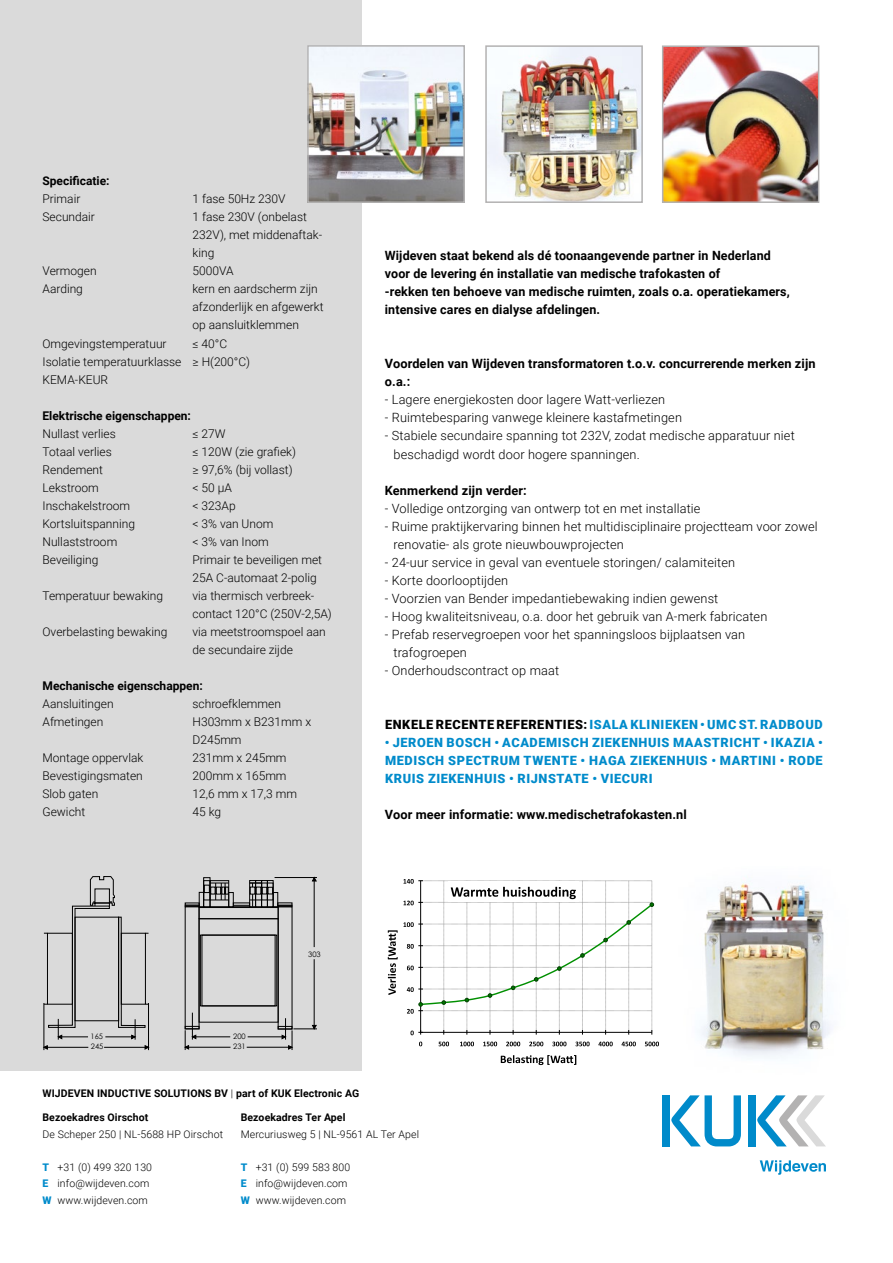
<style>
.page{position:relative;width:893px;height:1263px;background:#fff}
.page>*{position:absolute;margin:0;border:0;box-sizing:border-box;transform-origin:0 0}
.t1{font:300 12.75px/18px "Roboto";letter-spacing:.01em;color:#000}
.t2{font:700 12.75px/18px "Roboto";letter-spacing:.01em;color:#000}
.t3{font:900 12.75px/18px "Roboto";letter-spacing:.045em;color:#008bcb;text-align:justify}
.t4{font:300 12px/18px "Roboto";color:#000}
.t5{font:700 12px "Roboto";color:#000}
.t6{font:300 10.5px/16.5px "Roboto";letter-spacing:.01em;color:#000}
.t7{font:700 10.5px "Roboto";letter-spacing:.01em;color:#000}
.t8{font:7.5px "Century Gothic";color:#000}
.s1{color:#000}
.s2{font-weight:300}
.s3{font-weight:900;color:#008bcb}
</style>
<div class="page">
<div style="left:663px;top:1095px;width:7px;height:51px;background:#008aca"></div>
<div style="left:748px;top:1095px;width:8px;height:51px;background:#008aca"></div>
<svg style="left:757px;top:1095px;width:68px;height:51px"></svg>
<svg style="left:671px;top:1095px;width:70px;height:51px"></svg>
<svg style="left:760px;top:1160px;width:66px;height:15px"></svg>
<div style="left:0;top:0;width:361px;height:1070px;background:#dadada"></div>
<hr style="left:148px;top:1003px;width:1px;height:47px;background:#000">
<hr style="left:44px;top:1003px;width:1px;height:47px;background:#000">
<svg style="left:185px;top:903px;width:14px;height:3px"></svg>
<div style="left:199px;top:892px;width:5px;height:15px;border:1px solid #000"></div>
<div style="left:203px;top:877px;width:7px;height:30px;border:1px solid #000"></div>
<div style="left:203px;top:880px;width:7px;height:20px;border:1px solid #000"></div>
<div style="left:204px;top:885px;width:6px;height:8px;border:1px solid #000"></div>
<div style="left:210px;top:880px;width:19px;height:27px;border:1px solid #000"></div>
<div style="left:267px;top:880px;width:6px;height:27px;border:1px solid #000"></div>
<div style="left:261px;top:880px;width:7px;height:27px;border:1px solid #000"></div>
<div style="left:255px;top:880px;width:7px;height:27px;border:1px solid #000"></div>
<div style="left:249px;top:880px;width:7px;height:27px;border:1px solid #000"></div>
<div style="left:185px;top:1026px;width:14px;height:3px;border:1px solid #000"></div>
<div style="left:199px;top:918px;width:79px;height:104px;border:1px solid #000"></div>
<div style="left:200px;top:935px;width:77px;height:71px;border:1px solid #000"></div>
<div style="left:202px;top:935px;width:73px;height:71px;border:1px solid #000"></div>
<div style="left:199px;top:907px;width:79px;height:12px;border:1px solid #000"></div>
<div style="left:278px;top:906px;width:14px;height:123px;border:1px solid #000"></div>
<div style="left:278px;top:1026px;width:14px;height:3px;border:1px solid #000"></div>
<hr style="left:247px;top:1047px;width:45px;height:1px;background:#000">
<hr style="left:185px;top:1047px;width:45px;height:1px;background:#000">
<hr style="left:248px;top:1036px;width:38px;height:1px;background:#000">
<hr style="left:192px;top:1036px;width:38px;height:1px;background:#000">
<hr style="left:275px;top:877px;width:42px;height:1px;background:#000">
<hr style="left:314px;top:959px;width:1px;height:70px;background:#000">
<hr style="left:314px;top:877px;width:1px;height:70px;background:#000">
<svg style="left:43px;top:876px;width:106px;height:173px"></svg>
<svg style="left:184px;top:1013px;width:12px;height:37px"></svg>
<svg style="left:282px;top:1018px;width:35px;height:32px"></svg>
<svg style="left:210px;top:883px;width:82px;height:24px"></svg>
<img style="left:701px;top:882px;width:129px;height:176px">
<svg style="left:419px;top:1041px;width:240px;height:5px"></svg>
<svg style="left:501px;top:1055px;width:75px;height:10px"></svg>
<svg style="left:388px;top:879px;width:266px;height:156px"></svg>
<img style="left:488px;top:48px;width:152px;height:152px">
<div style="left:485px;top:45px;width:158px;height:158px;border:2px solid #b3b2b2"></div>
<img style="left:665px;top:48px;width:151px;height:152px">
<div style="left:662px;top:45px;width:157px;height:158px;border:2px solid #b3b2b2"></div>
<img style="left:310px;top:48px;width:152px;height:152px">
<div style="left:307px;top:45px;width:158px;height:158px;border:2px solid #b3b2b2"></div>
<p class="t5" style="left:43px;top:173px;width:69px">Specificatie:</p>
<p class="t4" style="left:43px;top:190px;width:39px">Primair</p>
<p class="t4" style="left:193px;top:190px;width:95px">1 fase 50Hz 230V</p>
<p class="t4" style="left:43px;top:208px;width:54px">Secundair</p>
<p class="t4" style="left:193px;top:208px;width:131px">1 fase 230V (onbelast<br>232V), met middenaftak&shy;king</p>
<p class="t4" style="left:43px;top:262px;width:56px">Vermogen</p>
<p class="t4" style="left:193px;top:262px;width:43px">5000VA</p>
<p class="t4" style="left:43px;top:280px;width:42px">Aarding</p>
<p class="t4" style="left:193px;top:280px;width:133px">kern en aardscherm zijn afzonderlijk en afgewerkt op aansluitklemmen</p>
<p class="t4" style="left:43px;top:334px;width:126px">Omgevingstemperatuur</p>
<p class="t4" style="left:43px;top:334px;width:209px;text-indent:150px">≤ 40°C<br>Isolatie temperatuurklasse ≥ H(200°C)<br>KEMA-KEUR</p>
<p class="t5" style="left:43px;top:407px;width:150px">Elektrische eigenschappen:</p>
<p class="t4" style="left:43px;top:424px;width:75px">Nullast verlies</p>
<p class="t4" style="left:193px;top:424px;width:35px">≤ 27W</p>
<p class="t4" style="left:43px;top:442px;width:71px">Totaal verlies</p>
<p class="t4" style="left:193px;top:442px;width:105px">≤ 120W (zie grafiek)</p>
<p class="t4" style="left:43px;top:460px;width:62px">Rendement</p>
<p class="t4" style="left:193px;top:460px;width:102px">≥ 97,6% (bij vollast)</p>
<p class="t4" style="left:43px;top:478px;width:58px">Lekstroom</p>
<p class="t4" style="left:193px;top:478px;width:41px">&lt; 50 µA</p>
<p class="t4" style="left:43px;top:496px;width:89px">Inschakelstroom</p>
<p class="t4" style="left:193px;top:496px;width:45px">&lt; 323Ap</p>
<p class="t4" style="left:43px;top:514px;width:94px">Kortsluitspanning</p>
<p class="t4" style="left:193px;top:514px;width:82px">&lt; 3% van Unom</p>
<p class="t4" style="left:43px;top:532px;width:76px">Nullaststroom</p>
<p class="t4" style="left:193px;top:532px;width:78px">&lt; 3% van Inom</p>
<p class="t4" style="left:43px;top:550px;width:58px">Beveiliging</p>
<p class="t4" style="left:193px;top:550px;width:131px">Primair te beveiligen met<br>25A C-automaat 2-polig</p>
<p class="t4" style="left:43px;top:586px;width:122px">Temperatuur bewaking</p>
<p class="t4" style="left:193px;top:586px;width:141px">via thermisch verbreek&shy;contact 120°C (250V-2,5A)</p>
<p class="t4" style="left:43px;top:622px;width:126px">Overbelasting bewaking</p>
<p class="t4" style="left:193px;top:622px;width:135px">via meetstroomspoel aan de secundaire zijde</p>
<p class="t5" style="left:43px;top:677px;width:162px">Mechanische eigenschappen:</p>
<p class="t4" style="left:43px;top:694px;width:73px">Aansluitingen</p>
<p class="t4" style="left:193px;top:694px;width:90px">schroefklemmen</p>
<p class="t4" style="left:43px;top:712px;width:62px">Afmetingen</p>
<p class="t4" style="left:193px;top:712px;width:120px">H303mm x B231mm x<br>D245mm</p>
<p class="t4" style="left:43px;top:748px;width:102px">Montage oppervlak</p>
<p class="t4" style="left:193px;top:748px;width:96px">231mm x 245mm</p>
<p class="t4" style="left:43px;top:766px;width:102px">Bevestigingsmaten</p>
<p class="t4" style="left:193px;top:766px;width:96px">200mm x 165mm</p>
<p class="t4" style="left:43px;top:784px;width:57px">Slob gaten</p>
<p class="t4" style="left:193px;top:784px;width:106px">12,6 mm x 17,3 mm</p>
<p class="t4" style="left:43px;top:802px;width:44px">Gewicht</p>
<p class="t4" style="left:193px;top:802px;width:30px">45 kg</p>
<p class="t8" style="left:91px;top:1032px;width:14px">165</p>
<p class="t8" style="left:233px;top:1031px;width:14px">200</p>
<p class="t8" style="left:91px;top:1042px;width:14px">245</p>
<p class="t8" style="left:233px;top:1042px;width:14px">231</p>
<p class="t8" style="left:308px;top:950px;width:14px">303</p>
<p class="t2" style="left:385px;top:246px;width:406px">Wijdeven staat bekend als dé toonaangevende partner in Nederland voor de levering én installatie van medische trafokasten of<br>-rekken ten behoeve van medische ruimten, zoals o.a. operatiekamers, intensive cares en dialyse afdelingen.</p>
<p class="t2" style="left:385px;top:354px;width:432px">Voordelen van Wijdeven transformatoren t.o.v. concurrerende merken zijn o.a.:</p>
<p class="t1" style="left:385px;top:390px;width:282px">- Lagere energiekosten door lagere Watt-verliezen</p>
<p class="t1" style="left:385px;top:408px;width:299px">- Ruimtebesparing vanwege kleinere kastafmetingen</p>
<p class="t1" style="left:394px;top:426px;width:403px;text-indent:-9px">- Stabiele secundaire spanning tot 232V, zodat medische apparatuur niet beschadigd wordt door hogere spanningen.</p>
<p class="t2" style="left:385px;top:480px;width:144px">Kenmerkend zijn verder:</p>
<p class="t1" style="left:385px;top:498px;width:317px">- Volledige ontzorging van ontwerp tot en met installatie</p>
<p class="t1" style="left:394px;top:516px;width:426px;text-indent:-9px">- Ruime praktijkervaring binnen het multidisciplinaire projectteam voor zowel renovatie- als grote nieuwbouwprojecten</p>
<p class="t1" style="left:385px;top:552px;width:352px">- 24-uur service in geval van eventuele storingen/ calamiteiten</p>
<p class="t1" style="left:385px;top:570px;width:125px">- Korte doorlooptijden</p>
<p class="t1" style="left:385px;top:588px;width:335px">- Voorzien van Bender impedantiebewaking indien gewenst</p>
<p class="t1" style="left:385px;top:606px;width:384px">- Hoog kwaliteitsniveau, o.a. door het gebruik van A-merk fabricaten</p>
<p class="t1" style="left:394px;top:624px;width:353px;text-indent:-9px">- Prefab reservegroepen voor het spanningsloos bijplaatsen van trafogroepen</p>
<p class="t1" style="left:385px;top:660px;width:176px">- Onderhoudscontract op maat</p>
<p class="t3" style="left:385px;top:714px;width:439px"><span class="s1">ENKELE RECENTE REFERENTIES:</span> ISALA KLINIEKEN • UMC ST. RADBOUD</p>
<p class="t3" style="left:385px;top:732px;width:439px">• JEROEN BOSCH • ACADEMISCH ZIEKENHUIS MAASTRICHT • IKAZIA • MEDISCH SPECTRUM TWENTE • HAGA ZIEKENHUIS • MARTINI • RODE KRUIS ZIEKENHUIS • RIJNSTATE • VIECURI</p>
<p class="t2" style="left:385px;top:804px;width:304px">Voor meer informatie: www.medischetrafokasten.nl</p>
<p class="t7" style="left:43px;top:1085px;width:318px">WIJDEVEN INDUCTIVE SOLUTIONS BV <span class="s2">|</span> part of KUK Electronic AG</p>
<p class="t7" style="left:241px;top:1110px;width:106px">Bezoekadres Ter Apel</p>
<p class="t6" style="left:241px;top:1125px;width:180px">Mercuriusweg 5 | NL-9561 AL Ter Apel</p>
<p class="t6" style="left:241px;top:1158px;width:111px"><span class="s3">T</span> +31 (0) 599 583 800<br><span class="s3">E</span> info@wijdeven.com<br><span class="s3">W</span> www.wijdeven.com</p>
<p class="t7" style="left:43px;top:1110px;width:107px">Bezoekadres Oirschot</p>
<p class="t6" style="left:43px;top:1125px;width:182px">De Scheper 250 | NL-5688 HP Oirschot</p>
<p class="t6" style="left:43px;top:1158px;width:111px"><span class="s3">T</span> +31 (0) 499 320 130<br><span class="s3">E</span> info@wijdeven.com<br><span class="s3">W</span> www.wijdeven.com</p>
</div>
